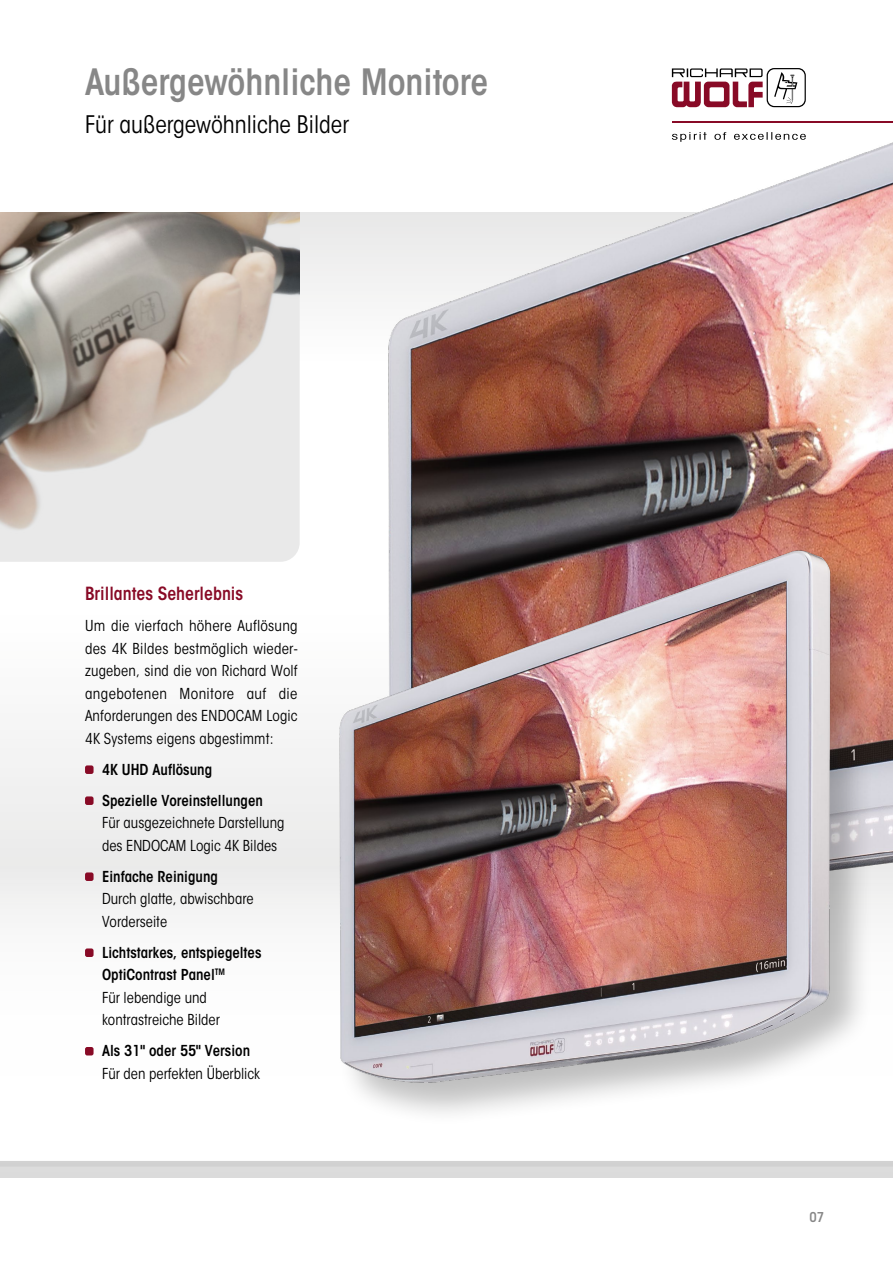
<style>
.page{position:relative;width:893px;height:1263px;background:#fff}
.page>*{position:absolute;margin:0;border:0;box-sizing:border-box;transform-origin:0 0}
.t1{font:600 condensed 36px "ITC Avant Garde Std";color:#878787}
.t2{font:condensed 24px "ITC Avant Garde Std";color:#000}
.t3{font:600 condensed 18px "ITC Avant Garde Std";color:#880a26}
.t4{font:condensed 15px/22.5px "ITC Avant Garde Std";color:#000}
.t5{font:600 condensed 15px/22.5px "ITC Avant Garde Std";color:#000}
.t6{font:600 condensed 13.5px "ITC Avant Garde Std";color:#878787}
.s1{font-weight:400}
</style>
<div class="page">
<div style="left:0;top:213px;width:893px;height:148px;background:#f3f3f3"></div>
<div style="left:0;top:612px;width:893px;height:566px;background:#f3f3f3"></div>
<svg style="left:0;top:880px;width:893px;height:280px;fill:#fefefe"></svg>
<div style="left:0;top:1166px;width:893px;height:12px;background:#dbdbdb"></div>
<svg style="left:672px;top:68px;width:134px;height:21px"></svg>
<img style="left:325px;top:89px;width:568px;height:866px">
<div style="left:337px;top:549px;width:537px;height:578px;background:#000;opacity:.25"></div>
<img style="left:300px;top:527px;width:565px;height:585px">
<div style="left:85px;top:765px;width:9px;height:9px;background:#880a26;border-radius:2px"></div>
<div style="left:85px;top:796px;width:9px;height:9px;background:#880a26;border-radius:2px"></div>
<div style="left:85px;top:872px;width:9px;height:9px;background:#880a26;border-radius:2px"></div>
<div style="left:85px;top:948px;width:9px;height:9px;background:#880a26;border-radius:2px"></div>
<div style="left:85px;top:1047px;width:9px;height:8px;background:#880a26;border-radius:2px"></div>
<img style="left:0;top:213px;width:300px;height:349px">
<h1 class="t1" style="left:85px;top:59px;width:405px">Außergewöhnliche Monitore</h1>
<h2 class="t2" style="left:85px;top:110px;width:266px">Für außergewöhnliche Bilder</h2>
<p class="t3" style="left:85px;top:582px;width:160px">Brillantes Seherlebnis</p>
<p class="t4" style="left:85px;top:614px;width:214px;text-align:justify">Um die vierfach höhere Auflösung des 4K Bildes bestmöglich wieder&shy;zugeben, sind die von Richard Wolf angebotenen Monitore auf die Anforderungen des ENDOCAM Logic 4K Systems eigens abgestimmt:</p>
<p class="t5" style="left:102px;top:754px;width:162px;line-height:31px">4K UHD Auflösung<br>Spezielle Voreinstellungen</p>
<p class="t4" style="left:102px;top:811px;width:184px">Für ausgezeichnete Darstellung des ENDOCAM Logic 4K Bildes</p>
<p class="t5" style="left:102px;top:865px;width:117px">Einfache Reinigung</p>
<p class="t4" style="left:102px;top:888px;width:153px">Durch glatte, abwischbare<br>Vorderseite</p>
<p class="t5" style="left:102px;top:941px;width:161px">Lichtstarkes, entspiegeltes<br>OptiContrast Panel<sup>TM<br></sup><span class="s1">Für lebendige und kontrastreiche Bilder</span></p>
<p class="t5" style="left:102px;top:1039px;width:150px">Als 31" oder 55" Version</p>
<p class="t4" style="left:102px;top:1062px;width:160px">Für den perfekten Überblick</p>
<p class="t6" style="left:809px;top:1208px;width:16px">07</p>
</div>
